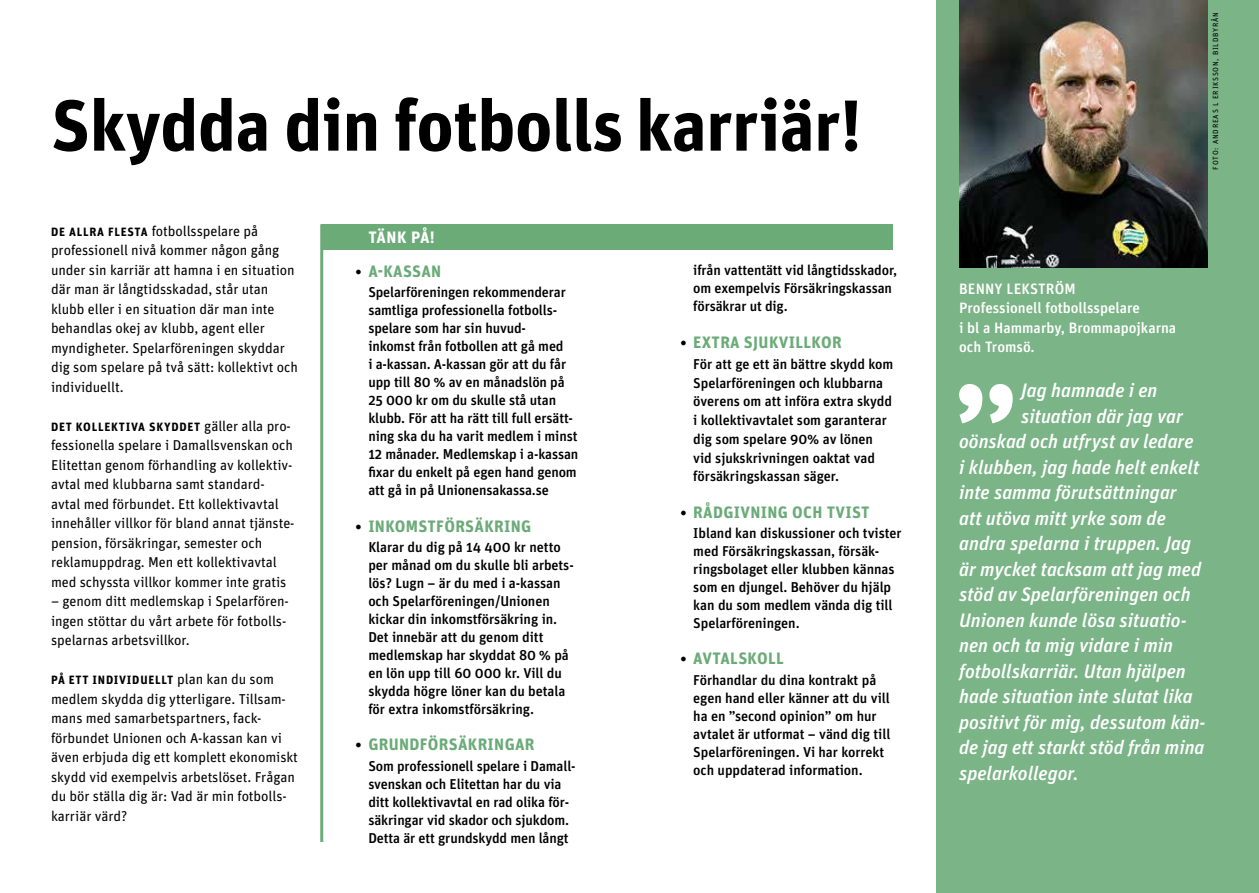
<style>
.page{position:relative;width:1259px;height:893px;background:#fff}
.page>*{position:absolute;margin:0;border:0;box-sizing:border-box;transform-origin:0 0}
.t1{font:700 72px "Unit OT";letter-spacing:-.005em;color:#000}
.t2{font:italic 500 19.5px "Unit OT";color:#fff}
.t3{font:700 16.5px "Unit OT";letter-spacing:.02em;color:#6bab78}
.t4{font:700 16.5px "Unit OT";letter-spacing:.005em;color:#fff}
.t5{font:500 15px/19.5px "Unit OT";color:#fff}
.t6{font:500 14.25px/18px "Unit OT";letter-spacing:-.005em;color:#000}
.t7{font:14.25px/19.5px "Unit OT";letter-spacing:-.005em;color:#000}
.t8{font:700 12px "Unit OT";letter-spacing:.06em;color:#000}
.t9{font:7.5px "Unit OT";letter-spacing:.105em;color:#000}
.s1{font-weight:700;font-size:12px}
.s2{font-weight:400;font-size:14.25px}
.s3{font-size:15px;color:#000}
</style>
<div class="page">
<div style="left:935px;top:0;width:324px;height:893px;background:#7bb487"></div>
<img style="left:959px;top:0;width:249px;height:268px">
<svg style="left:959px;top:384px;width:53px;height:39px"></svg>
<hr style="left:320px;top:224px;width:3px;height:618px;background:#6bab78">
<div style="left:321px;top:224px;width:571px;height:26px;background:#6bab78"></div>
<h1 class="t1" style="left:51px;top:82px;width:812px">Skydda din fotbolls karriär!</h1>
<p class="t7" style="left:51px;top:221px;width:248px"><span class="s1">DE ALLRA FLESTA</span> fotbollsspelare på professionell nivå kommer någon gång under sin karriär att hamna i en situation där man är långtidsskadad, står utan klubb eller i en situation där man inte behandlas okej av klubb, agent eller myndigheter. Spelarföreningen skyddar dig som spelare på två sätt: kollektivt och individuellt.</p>
<p class="t8" style="left:51px;top:419px;width:241px">DET KOLLEKTIVA SKYDDET <span class="s2">gäller alla pro-</span></p>
<p class="t7" style="left:51px;top:435px;width:245px">fessionella spelare i Damallsvenskan och Elitettan genom förhandling av kollektiv&shy;avtal med klubbarna samt standard&shy;avtal med förbundet. Ett kollektivavtal innehåller villkor för bland annat tjänste&shy;pension, försäkringar, semester och reklamuppdrag. Men ett kollektivavtal med schyssta villkor kommer inte gratis</p>
<p class="t7" style="left:51px;top:591px;width:239px">– genom ditt medlemskap i Spelarfören&shy;ingen stöttar du vårt arbete för fotbolls&shy;spelarnas arbetsvillkor.</p>
<p class="t8" style="left:51px;top:673px;width:224px">PÅ ETT INDIVIDUELLT <span class="s2">plan kan du som</span></p>
<p class="t7" style="left:51px;top:689px;width:248px">medlem skydda dig ytterligare. Tillsam&shy;mans med samarbetspartners, fack&shy;förbundet Unionen och A-kassan kan vi även erbjuda dig ett komplett ekonomiskt skydd vid exempelvis arbetslöset. Frågan du bör ställa dig är: Vad är min fotbolls&shy;karriär värd?</p>
<p class="t4" style="left:368px;top:227px;width:68px">TÄNK PÅ!</p>
<p class="t3" style="left:355px;top:261px;width:87px"><span class="s3">•</span> A-KASSAN</p>
<p class="t6" style="left:368px;top:283px;width:212px">Spelarföreningen rekommenderar samtliga professionella fotbolls&shy;spelare som har sin huvud-<br>inkomst från fotbollen att gå med<br>i a-kassan. A-kassan gör att du får upp till 80 % av en månadslön på<br>25 000 kr om du skulle stå utan klubb. För att ha rätt till full ersätt&shy;ning ska du ha varit medlem i minst<br>12 månader. Medlemskap i a-kassan fixar du enkelt på egen hand genom att gå in på Unionensakassa.se</p>
<p class="t3" style="left:355px;top:516px;width:177px"><span class="s3">•</span> INKOMSTFÖRSÄKRING</p>
<p class="t6" style="left:368px;top:538px;width:207px">Klarar du dig på 14 400 kr netto per månad om du skulle bli arbets&shy;lös? Lugn – är du med i a-kassan och Spelarföreningen/Unionen kickar din inkomstförsäkring in.<br>Det innebär att du genom ditt medlemskap har skyddat 80 % på en lön upp till 60 000 kr. Vill du skydda högre löner kan du betala för extra inkomstförsäkring.</p>
<p class="t3" style="left:355px;top:735px;width:180px"><span class="s3">•</span> GRUNDFÖRSÄKRINGAR</p>
<p class="t6" style="left:368px;top:757px;width:209px">Som professionell spelare i Damall&shy;svenskan och Elitettan har du via ditt kollektivavtal en rad olika för&shy;säkringar vid skador och sjukdom.<br>Detta är ett grundskydd men långt</p>
<p class="t6" style="left:693px;top:261px;width:205px">ifrån vattentätt vid långtidsskador, om exempelvis Försäkringskassan försäkrar ut dig.</p>
<p class="t3" style="left:680px;top:332px;width:163px"><span class="s3">•</span> EXTRA SJUKVILLKOR</p>
<p class="t6" style="left:693px;top:354px;width:201px;line-height:18.8px">För att ge ett än bättre skydd kom<br>Spelarföreningen och klubbarna överens om att införa extra skydd i kollektivavtalet som garanterar dig som spelare 90% av lönen vid sjukskrivningen oaktat vad försäkringskassan säger.</p>
<p class="t3" style="left:680px;top:502px;width:191px"><span class="s3">•</span> RÅDGIVNING OCH TVIST</p>
<p class="t6" style="left:693px;top:524px;width:210px">Ibland kan diskussioner och tvister med Försäkringskassan, försäk&shy;ringsbolaget eller klubben kännas som en djungel. Behöver du hjälp kan du som medlem vända dig till<br>Spelarföreningen.</p>
<p class="t3" style="left:680px;top:649px;width:105px"><span class="s3">•</span> AVTALSKOLL</p>
<p class="t6" style="left:693px;top:671px;width:199px">Förhandlar du dina kontrakt på egen hand eller känner att du vill ha en ”second opinion” om hur avtalet är utformat – vänd dig till<br>Spelarföreningen. Vi har korrekt och uppdaterad information.</p>
<p class="t9" style="left:1211px;top:170px;width:159px;rotate:-90deg">FOTO: ANDREAS L ERIKSSON, BILDBYRÅN</p>
<p class="t5" style="left:959px;top:279px;width:219px">BENNY LEKSTRÖM<br>Professionell fotbollsspelare<br>i bl a Hammarby, Brommapojkarna och Tromsö.</p>
<h2 class="t2" style="left:1021px;top:379px;width:138px">Jag hamnade i en</h2>
<h2 class="t2" style="left:1021px;top:404px;width:163px">situation där jag var</h2>
<h2 class="t2" style="left:959px;top:430px;width:236px">oönskad och utfryst av ledare</h2>
<h2 class="t2" style="left:959px;top:455px;width:242px">i klubben, jag hade helt enkelt</h2>
<h2 class="t2" style="left:959px;top:481px;width:219px">inte samma förutsättningar</h2>
<h2 class="t2" style="left:959px;top:506px;width:208px">att utöva mitt yrke som de</h2>
<h2 class="t2" style="left:959px;top:532px;width:234px">andra spelarna i truppen. Jag</h2>
<h2 class="t2" style="left:959px;top:557px;width:243px">är mycket tacksam att jag med</h2>
<h2 class="t2" style="left:959px;top:583px;width:233px">stöd av Spelarföreningen och</h2>
<h2 class="t2" style="left:959px;top:608px;width:229px">Unionen kunde lösa situatio-</h2>
<h2 class="t2" style="left:959px;top:634px;width:215px">nen och ta mig vidare i min</h2>
<h2 class="t2" style="left:959px;top:659px;width:228px">fotbollskarriär. Utan hjälpen</h2>
<h2 class="t2" style="left:959px;top:685px;width:235px">hade situation inte slutat lika</h2>
<h2 class="t2" style="left:959px;top:710px;width:248px">positivt för mig, dessutom kän-</h2>
<h2 class="t2" style="left:959px;top:736px;width:247px">de jag ett starkt stöd från mina</h2>
<h2 class="t2" style="left:959px;top:761px;width:121px">spelarkollegor.</h2>
</div>
